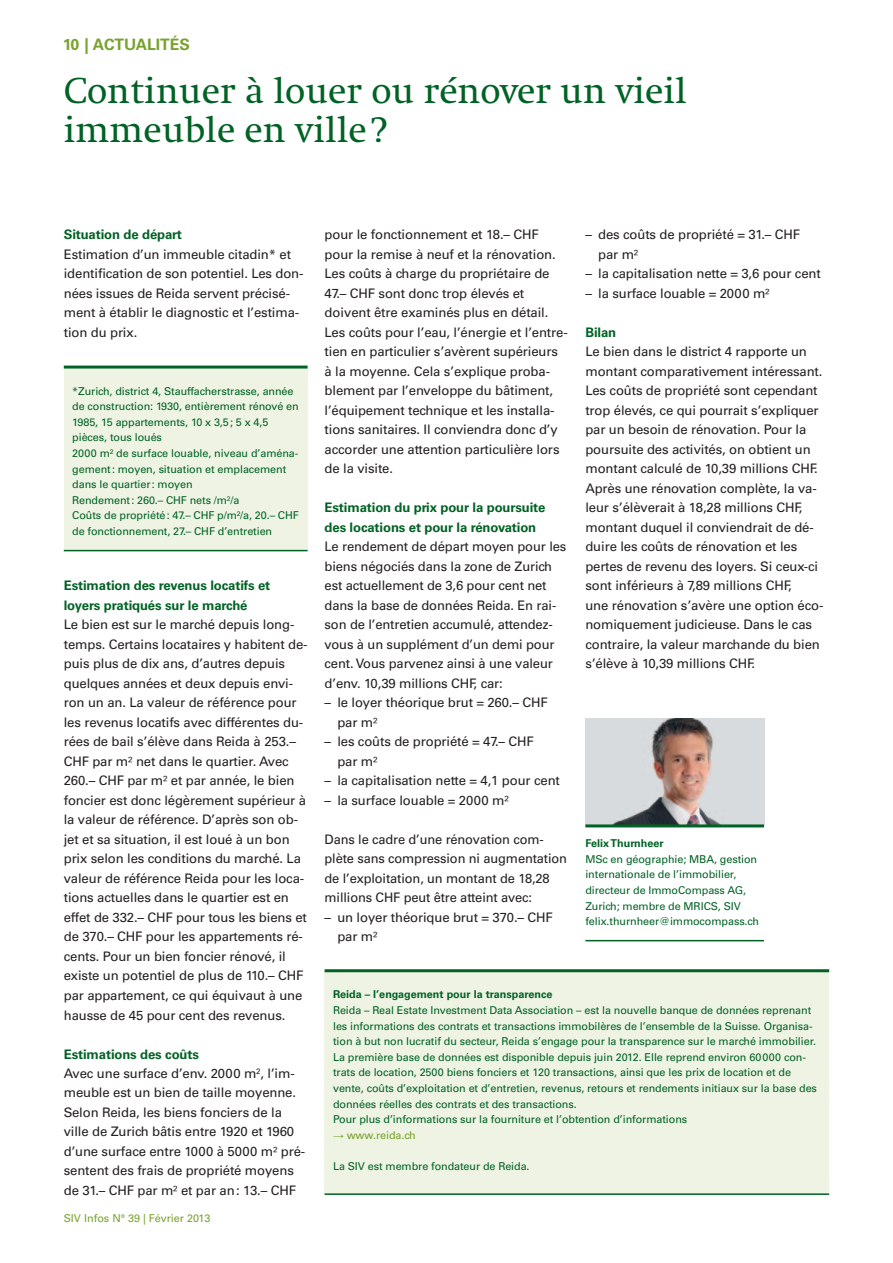
<style>
.page{position:relative;width:893px;height:1263px;background:#fff}
.page>*{position:absolute;margin:0;border:0;box-sizing:border-box;transform-origin:0 0}
.t1{font:37.5px/39px "Swift";color:#006224}
.t2{font:700 15.75px "Univers LT Std";color:#78a22d}
.t3{font:13.2px/19.5px "Univers LT Std";letter-spacing:-.01em;color:#231f20}
.t4{font:700 13.2px/19.5px "Univers LT Std";letter-spacing:-.01em;color:#006224}
.t5{font:10.8px/15.6px "Univers LT Std";letter-spacing:-.01em;color:#006224}
.t6{font:700 10.8px "Univers LT Std";color:#006224}
.t7{font:10.8px "Univers LT Std";color:#78a22d}
.s1{font-weight:700;color:#006224}
.s2{font-family:"Arial"}
</style>
<div class="page">
<div style="left:325px;top:972px;width:504px;height:223px;background:#eef3e3"></div>
<hr style="left:325px;top:969px;width:504px;height:3px;background:#006224">
<hr style="left:325px;top:1193px;width:504px;height:2px;background:#006224">
<img style="left:585px;top:719px;width:179px;height:105px">
<hr style="left:585px;top:940px;width:179px;height:1px;background:#006224">
<hr style="left:585px;top:824px;width:179px;height:3px;background:#006224">
<div style="left:64px;top:369px;width:244px;height:182px;background:#eef3e3"></div>
<hr style="left:64px;top:366px;width:244px;height:3px;background:#006224">
<hr style="left:64px;top:550px;width:244px;height:1px;background:#006224">
<p class="t2" style="left:63px;top:35px;width:129px">10 | Actualités</p>
<h1 class="t1" style="left:64px;top:72px;width:625px">Continuer à louer ou rénover un vieil immeuble en ville ?</h1>
<p class="t4" style="left:64px;top:225px;width:120px">Situation de départ</p>
<p class="t3" style="left:64px;top:244px;width:241px">Estimation d’un immeuble citadin* et identification de son potentiel. Les don&shy;nées issues de Reida servent précisé&shy;ment à établir le diagnostic et l’estima&shy;tion du prix.</p>
<p class="t5" style="left:72px;top:383px;width:228px">*Zurich, district 4, Stauffacherstrasse, année de construction: 1930, entièrement rénové en 1985, 15 appartements, 10 x 3,5; 5 x 4,5 pièces, tous loués<br>2000 m² de surface louable, niveau d’aména&shy;gement: moyen, situation et emplacement dans le quartier: moyen<br>Rendement: 260.– CHF nets /m²/a<br>Coûts de propriété: 47.– CHF p/m²/a, 20.– CHF de fonctionnement, 27.– CHF d’entretien</p>
<p class="t4" style="left:64px;top:576px;width:208px">Estimation des revenus locatifs et loyers pratiqués sur le marché</p>
<p class="t3" style="left:64px;top:615px;width:245px">Le bien est sur le marché depuis long&shy;temps. Certains locataires y habitent de&shy;puis plus de dix ans, d’autres depuis quelques années et deux depuis envi&shy;ron un an. La valeur de référence pour les revenus locatifs avec différentes du&shy;rées de bail s’élève dans Reida à 253.– CHF par m² net dans le quartier. Avec 260.– CHF par m² et par année, le bien foncier est donc légèrement supérieur à la valeur de référence. D’après son ob&shy;jet et sa situation, il est loué à un bon prix selon les conditions du marché. La valeur de référence Reida pour les loca&shy;tions actuelles dans le quartier est en effet de 332.– CHF pour tous les biens et de 370.– CHF pour les appartements ré&shy;cents. Pour un bien foncier rénové, il existe un potentiel de plus de 110.– CHF par appartement, ce qui équivaut à une hausse de 45 pour cent des revenus.</p>
<p class="t3" style="left:64px;top:1044px;width:243px"><span class="s1">Estimations des coûts<br></span>Avec une surface d’env. 2000 m<sup>2</sup>, l’im&shy;meuble est un bien de taille moyenne.<br>Selon Reida, les biens fonciers de la ville de Zurich bâtis entre 1920 et 1960 d’une surface entre 1000 à 5000 m² pré&shy;sentent des frais de propriété moyens de 31.– CHF par m² et par an: 13.– CHF</p>
<p class="t7" style="left:64px;top:1212px;width:148px">SIV Infos N° 39 | Février 2013</p>
<p class="t3" style="left:325px;top:225px;width:245px">pour le fonctionnement et 18.– CHF pour la remise à neuf et la rénovation.<br>Les coûts à charge du propriétaire de 47.– CHF sont donc trop élevés et doivent être examinés plus en détail.<br>Les coûts pour l’eau, l’énergie et l’entre&shy;tien en particulier s’avèrent supérieurs à la moyenne. Cela s’explique proba&shy;blement par l’enveloppe du bâtiment, l’équipement technique et les installa&shy;tions sanitaires. Il conviendra donc d’y accorder une attention particulière lors de la visite.</p>
<p class="t4" style="left:325px;top:498px;width:222px">Estimation du prix pour la poursuite des locations et pour la rénovation</p>
<p class="t3" style="left:325px;top:537px;width:243px">Le rendement de départ moyen pour les biens négociés dans la zone de Zurich est actuellement de 3,6 pour cent net dans la base de données Reida. En rai&shy;son de l’entretien accumulé, attendez&shy;vous à un supplément d’un demi pour cent. Vous parvenez ainsi à une valeur d’env. 10,39 millions CHF, car:</p>
<p class="t3" style="left:337px;top:693px;width:212px;text-indent:-13px">– le loyer théorique brut = 260.– CHF par m²</p>
<p class="t3" style="left:337px;top:732px;width:198px;text-indent:-13px">– les coûts de propriété = 47.– CHF par m²</p>
<p class="t3" style="left:325px;top:771px;width:237px">– la capitalisation nette = 4,1 pour cent</p>
<p class="t3" style="left:325px;top:790px;width:186px">– la surface louable = 2000 m²</p>
<p class="t3" style="left:325px;top:829px;width:244px">Dans le cadre d’une rénovation com&shy;plète sans compression ni augmentation de l’exploitation, un montant de 18,28 millions CHF peut être atteint avec:</p>
<p class="t3" style="left:337px;top:907px;width:217px;text-indent:-13px">– un loyer théorique brut = 370.– CHF par m²</p>
<p class="t3" style="left:598px;top:225px;width:203px;text-indent:-13px">– des coûts de propriété = 31.– CHF par m²</p>
<p class="t3" style="left:585px;top:264px;width:237px">– la capitalisation nette = 3,6 pour cent</p>
<p class="t3" style="left:585px;top:283px;width:186px">– la surface louable = 2000 m²</p>
<p class="t4" style="left:585px;top:322px;width:32px">Bilan</p>
<p class="t3" style="left:585px;top:342px;width:240px">Le bien dans le district 4 rapporte un montant comparativement intéressant.<br>Les coûts de propriété sont cependant trop élevés, ce qui pourrait s’expliquer par un besoin de rénovation. Pour la poursuite des activités, on obtient un montant calculé de 10,39 millions CHF.<br>Après une rénovation complète, la va&shy;leur s’élèverait à 18,28 millions CHF, montant duquel il conviendrait de dé&shy;duire les coûts de rénovation et les pertes de revenu des loyers. Si ceux-ci sont inférieurs à 7,89 millions CHF,<br>une rénovation s’avère une option éco&shy;nomiquement judicieuse. Dans le cas contraire, la valeur marchande du bien s’élève à 10,39 millions CHF.</p>
<p class="t6" style="left:585px;top:837px;width:80px">Felix Thurnheer</p>
<p class="t5" style="left:585px;top:851px;width:175px">MSc en géographie; MBA, gestion internationale de l’immobilier, directeur de ImmoCompass AG,<br>Zurich; membre de MRICS, SIV felix.thurnheer@immocompass.ch</p>
<p class="t6" style="left:333px;top:988px;width:221px">Reida – l’engagement pour la transparence</p>
<p class="t5" style="left:333px;top:1002px;width:485px">Reida – Real Estate Investment Data Association – est la nouvelle banque de données reprenant les informations des contrats et transactions immobilères de l’ensemble de la Suisse. Organisa&shy;tion à but non lucratif du secteur, Reida s’engage pour la transparence sur le marché immobilier.<br>La première base de données est disponible depuis juin 2012. Elle reprend environ 60000 con&shy;trats de location, 2500 biens fonciers et 120 transactions, ainsi que les prix de location et de vente, coûts d’exploitation et d’entretien, revenus, retours et rendements initiaux sur la base des données réelles des contrats et des transactions.<br>Pour plus d’informations sur la fourniture et l’obtention d’informations</p>
<p class="t7" style="left:333px;top:1128px;width:84px"><span class="s2">→</span> www.reida.ch</p>
<p class="t5" style="left:333px;top:1158px;width:198px">La SIV est membre fondateur de Reida.</p>
</div>
